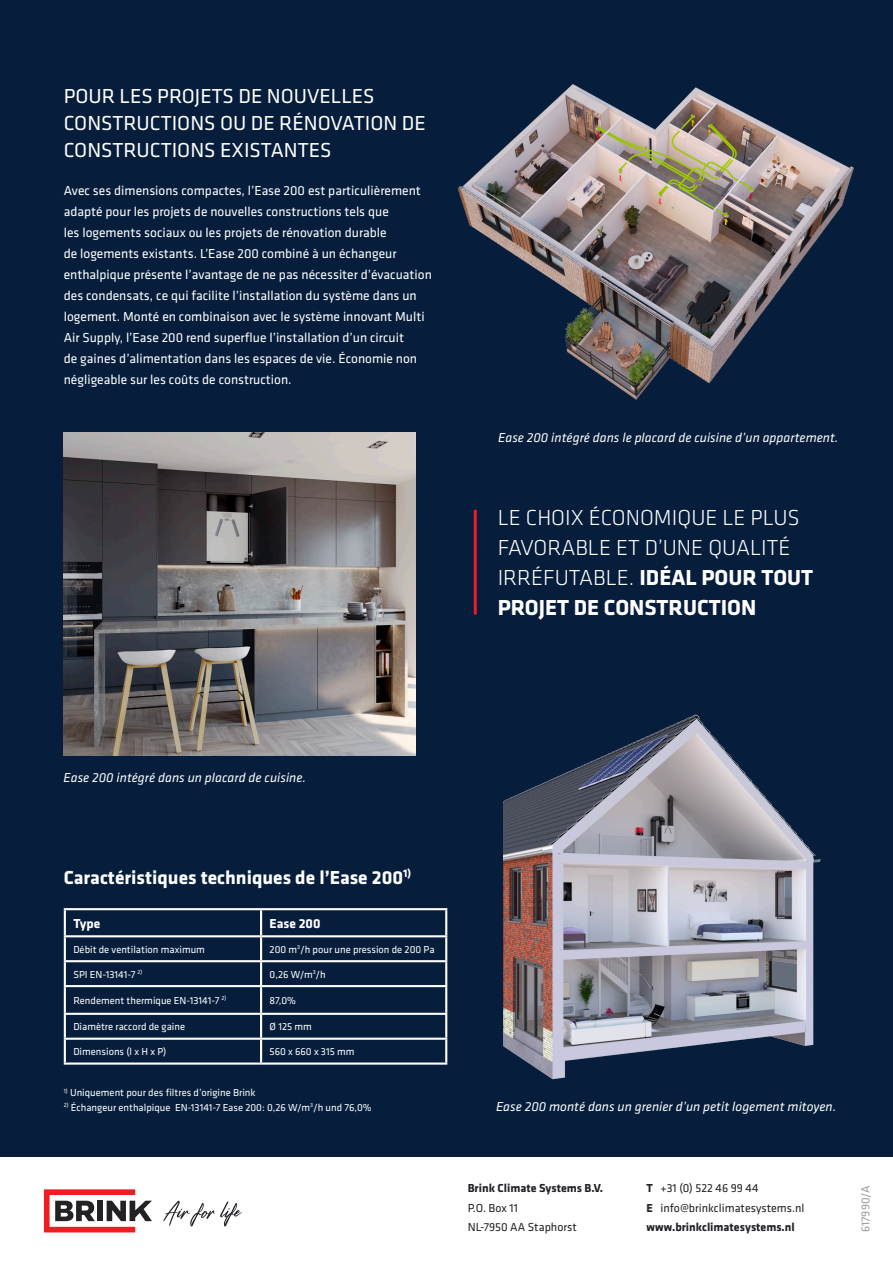
<style>
.page{position:relative;width:893px;height:1263px;background:#fff}
.page>*{position:absolute;margin:0;border:0;box-sizing:border-box;transform-origin:0 0}
.t1{font:300 22.5px/30px "Klavika Basic";color:#fff}
.t2{font:21px/27px "Klavika Basic";color:#fff}
.t3{font:700 19.5px "Klavika Basic";color:#fff}
.Broodtekst_ZWART{font:13.5px/21px "Klavika Basic";color:#fff}
.Broodtekst_ZWART-2{font:italic 13.5px "Klavika Basic";color:#fff}
.t4{font:700 13.5px "Klavika Basic";color:#fff}
.Broodtekst_ZWART-3{font:12px "Klavika Basic";color:#212126}
.Broodtekst_ZWART-4{font:700 12px "Klavika Basic";color:#212126}
.t5{font:12px "Klavika Basic";letter-spacing:-.005em;color:#6c6d70}
.t6{font:10.5px "Klavika Basic";color:#fff}
.s1{font-weight:700}
</style>
<div class="page">
<svg style="left:44px;top:1189px;width:108px;height:43px"></svg>
<svg style="left:163px;top:1201px;width:79px;height:25px"></svg>
<div style="left:0;top:0;width:893px;height:1157px;background:#061e3c"></div>
<hr style="left:474px;top:510px;width:3px;height:104px;background:#ee1d23">
<hr style="left:64px;top:908px;width:197px;height:2px;background:#fff">
<hr style="left:64px;top:910px;width:2px;height:25px;background:#fff">
<hr style="left:261px;top:908px;width:186px;height:2px;background:#fff">
<hr style="left:260px;top:910px;width:2px;height:25px;background:#fff">
<hr style="left:445px;top:910px;width:2px;height:25px;background:#fff">
<hr style="left:64px;top:935px;width:197px;height:2px;background:#fff">
<hr style="left:64px;top:937px;width:2px;height:23px;background:#fff">
<hr style="left:261px;top:935px;width:186px;height:2px;background:#fff">
<hr style="left:260px;top:937px;width:2px;height:23px;background:#fff">
<hr style="left:445px;top:937px;width:2px;height:23px;background:#fff">
<hr style="left:64px;top:960px;width:197px;height:2px;background:#fff">
<hr style="left:64px;top:962px;width:2px;height:23px;background:#fff">
<hr style="left:261px;top:960px;width:186px;height:2px;background:#fff">
<hr style="left:260px;top:962px;width:2px;height:23px;background:#fff">
<hr style="left:445px;top:962px;width:2px;height:23px;background:#fff">
<hr style="left:64px;top:985px;width:197px;height:2px;background:#fff">
<hr style="left:64px;top:987px;width:2px;height:26px;background:#fff">
<hr style="left:261px;top:985px;width:186px;height:2px;background:#fff">
<hr style="left:260px;top:987px;width:2px;height:26px;background:#fff">
<hr style="left:445px;top:987px;width:2px;height:26px;background:#fff">
<hr style="left:64px;top:1013px;width:197px;height:2px;background:#fff">
<hr style="left:64px;top:1015px;width:2px;height:23px;background:#fff">
<hr style="left:261px;top:1013px;width:186px;height:2px;background:#fff">
<hr style="left:260px;top:1015px;width:2px;height:23px;background:#fff">
<hr style="left:445px;top:1015px;width:2px;height:23px;background:#fff">
<hr style="left:64px;top:1038px;width:197px;height:2px;background:#fff">
<hr style="left:64px;top:1040px;width:2px;height:22px;background:#fff">
<hr style="left:261px;top:1038px;width:186px;height:2px;background:#fff">
<hr style="left:260px;top:1040px;width:2px;height:22px;background:#fff">
<hr style="left:445px;top:1040px;width:2px;height:22px;background:#fff">
<hr style="left:64px;top:1062px;width:197px;height:3px;background:#fff">
<hr style="left:261px;top:1062px;width:186px;height:3px;background:#fff">
<img style="left:457px;top:84px;width:397px;height:316px">
<img style="left:503px;top:714px;width:318px;height:366px">
<img style="left:64px;top:433px;width:351px;height:322px">
<p class="t2" style="left:64px;top:82px;width:363px">POUR LES PROJETS DE NOUVELLES<br>CONSTRUCTIONS OU DE RÉNOVATION DE<br>CONSTRUCTIONS EXISTANTES</p>
<p class="Broodtekst_ZWART" style="left:64px;top:180px;width:370px">Avec ses dimensions compactes, l’Ease 200 est particulièrement adapté pour les projets de nouvelles constructions tels que<br>les logements sociaux ou les projets de rénovation durable<br>de logements existants. L’Ease 200 combiné à un échangeur enthalpique présente l’avantage de ne pas nécessiter d’évacuation des condensats, ce qui facilite l’installation du système dans un logement. Monté en combinaison avec le système innovant Multi Air Supply, l’Ease 200 rend superflue l’installation d’un circuit<br>de gaines d’alimentation dans les espaces de vie. Économie non négligeable sur les coûts de construction.</p>
<p class="Broodtekst_ZWART-2" style="left:498px;top:429px;width:342px">Ease 200 intégré dans le placard de cuisine d’un appartement.</p>
<p class="t1" style="left:498px;top:502px;width:317px">LE CHOIX ÉCONOMIQUE LE PLUS<br>FAVORABLE ET D’UNE QUALITÉ<br>IRRÉFUTABLE. <span class="s1">IDÉAL POUR TOUT<br>PROJET DE CONSTRUCTION</span></p>
<p class="Broodtekst_ZWART-2" style="left:64px;top:769px;width:244px">Ease 200 intégré dans un placard de cuisine.</p>
<p class="t3" style="left:64px;top:863px;width:349px">Caractéristiques techniques de l’Ease 200<sup>1)</sup></p>
<p class="t4" style="left:73px;top:913px;width:29px">Type</p>
<p class="t4" style="left:270px;top:913px;width:52px">Ease 200</p>
<p class="t6" style="left:73px;top:942px;width:133px">Débit de ventilation maximum</p>
<p class="t6" style="left:270px;top:942px;width:166px">200 m<sup>3</sup>/h pour une pression de 200 Pa</p>
<p class="t6" style="left:73px;top:967px;width:71px">SPI EN-13141-7 <sup>2)</sup></p>
<p class="t6" style="left:270px;top:967px;width:58px">0,26 W/m<sup>3</sup>/h</p>
<p class="t6" style="left:73px;top:993px;width:155px">Rendement thermique EN-13141-7 <sup>2)</sup></p>
<p class="t6" style="left:270px;top:993px;width:28px">87,0%</p>
<p class="t6" style="left:73px;top:1020px;width:113px">Diamètre raccord de gaine</p>
<p class="t6" style="left:270px;top:1020px;width:44px">Ø 125 mm</p>
<p class="t6" style="left:73px;top:1045px;width:95px">Dimensions (l x H x P)</p>
<p class="t6" style="left:270px;top:1045px;width:86px">560 x 660 x 315 mm</p>
<p class="t6" style="left:64px;top:1086px;width:193px"><sup>1)</sup> Uniquement pour des filtres d’origine Brink</p>
<p class="t6" style="left:64px;top:1100px;width:309px"><sup>2)</sup> Échangeur enthalpique EN-13141-7 Ease 200: 0,26 W/m<sup>3</sup>/h und 76,0%</p>
<p class="Broodtekst_ZWART-2" style="left:496px;top:1098px;width:342px">Ease 200 monté dans un grenier d’un petit logement mitoyen.</p>
<p class="Broodtekst_ZWART-4" style="left:468px;top:1179px;width:137px">Brink Climate Systems B.V.</p>
<p class="Broodtekst_ZWART-3" style="left:468px;top:1200px;width:52px">P.O. Box 11</p>
<p class="Broodtekst_ZWART-3" style="left:468px;top:1219px;width:111px">NL-7950 AA Staphorst</p>
<p class="Broodtekst_ZWART-3" style="left:646px;top:1180px;width:113px"><span class="s1">T</span> +31 (0) 522 46 99 44</p>
<p class="Broodtekst_ZWART-3" style="left:646px;top:1200px;width:159px"><span class="s1">E</span> info@brinkclimatesystems.nl</p>
<p class="Broodtekst_ZWART-4" style="left:646px;top:1218px;width:150px">www.brinkclimatesystems.nl</p>
<p class="t5" style="left:858px;top:1232px;width:48px;rotate:-90deg">617990/A</p>
</div>
